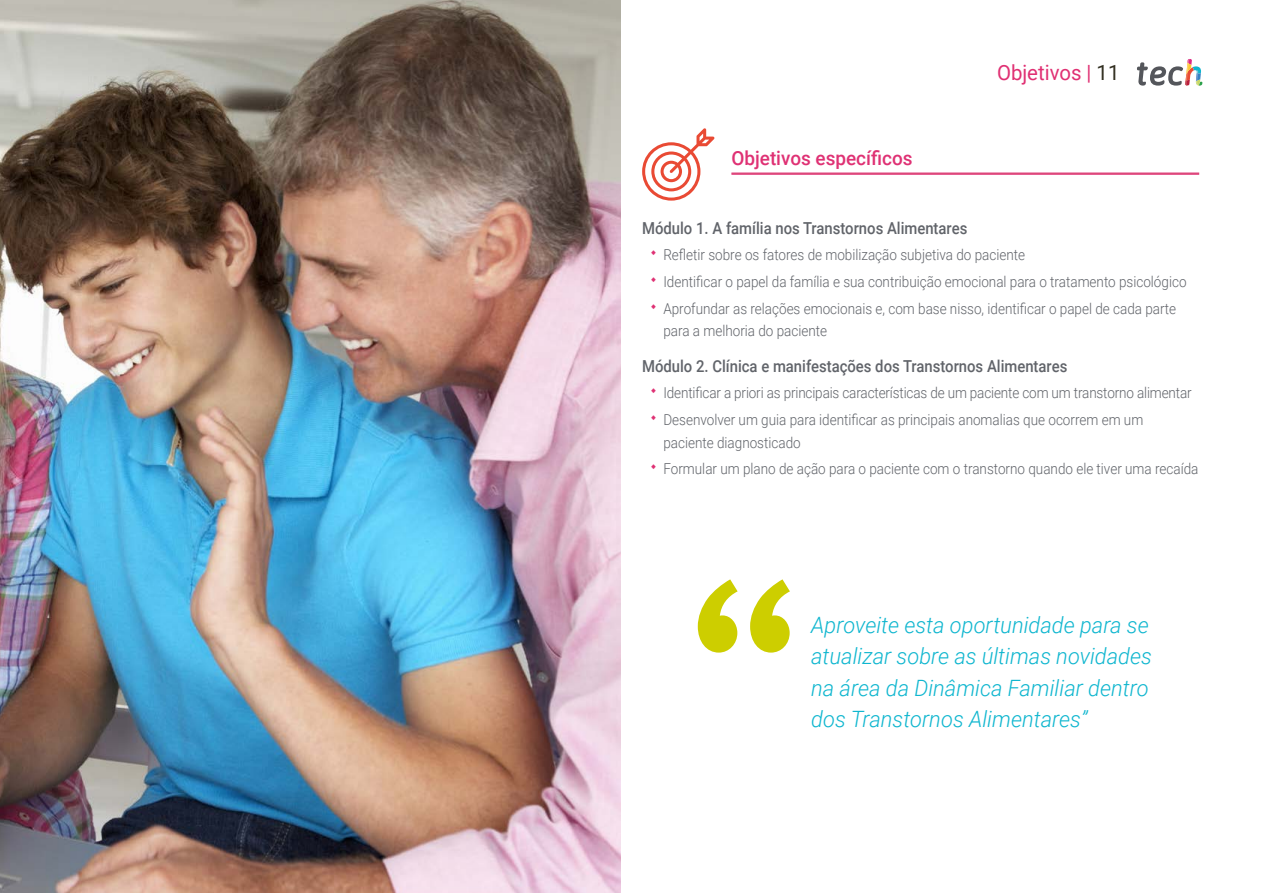
<style>
.page{position:relative;width:1263px;height:893px;background:#fff}
.page>*{position:absolute;margin:0;border:0;box-sizing:border-box;transform-origin:0 0}
.t1{font:italic 300 22.5px/31.5px "Roboto";color:#0fb6cf}
.t2{font:21px "Roboto";color:#e03073}
.t3{font:500 19.5px "Roboto";color:#df3174}
.t4{font:500 16.5px "Roboto";color:#61646a;scale:.9 1}
.t5{font:300 15px/26.7px "Roboto";color:#61646a;scale:.9 1}
.s1{color:#312e20}
</style>
<div class="page">
<img style="left:0;top:0;width:621px;height:893px">
<svg style="left:642px;top:128px;width:72px;height:73px"></svg>
<hr style="left:731px;top:173px;width:468px;height:2px;background:#df3174">
<svg style="left:1137px;top:59px;width:65px;height:27px"></svg>
<svg style="left:698px;top:579px;width:92px;height:74px"></svg>
<h3 class="t3" style="left:731px;top:144px;width:183px">Objetivos específicos</h3>
<h2 class="t2" style="left:997px;top:57px;width:124px">Objetivos | <span class="s1">11</span></h2>
<p class="t4" style="left:642px;top:216px;width:363px">Módulo 1. A família nos Transtornos Alimentares</p>
<p class="t5" style="left:663px;top:241px;width:583px">Refletir sobre os fatores de mobilização subjetiva do paciente<br>Identificar o papel da família e sua contribuição emocional para o tratamento psicológico<br>Aprofundar as relações emocionais e, com base nisso, identificar o papel de cada parte</p>
<p class="t5" style="left:663px;top:317px;width:183px">para a melhoria do paciente</p>
<p class="t4" style="left:642px;top:354px;width:474px">Módulo 2. Clínica e manifestações dos Transtornos Alimentares</p>
<p class="t5" style="left:663px;top:379px;width:588px">Identificar a priori as principais características de um paciente com um transtorno alimentar<br>Desenvolver um guia para identificar as principais anomalias que ocorrem em um</p>
<p class="t5" style="left:663px;top:428px;width:596px">paciente diagnosticado<br>Formular um plano de ação para o paciente com o transtorno quando ele tiver uma recaída</p>
<h1 class="t1" style="left:811px;top:608px;width:342px">Aproveite esta oportunidade para se atualizar sobre as últimas novidades na área da Dinâmica Familiar dentro dos Transtornos Alimentares”</h1>
</div>
